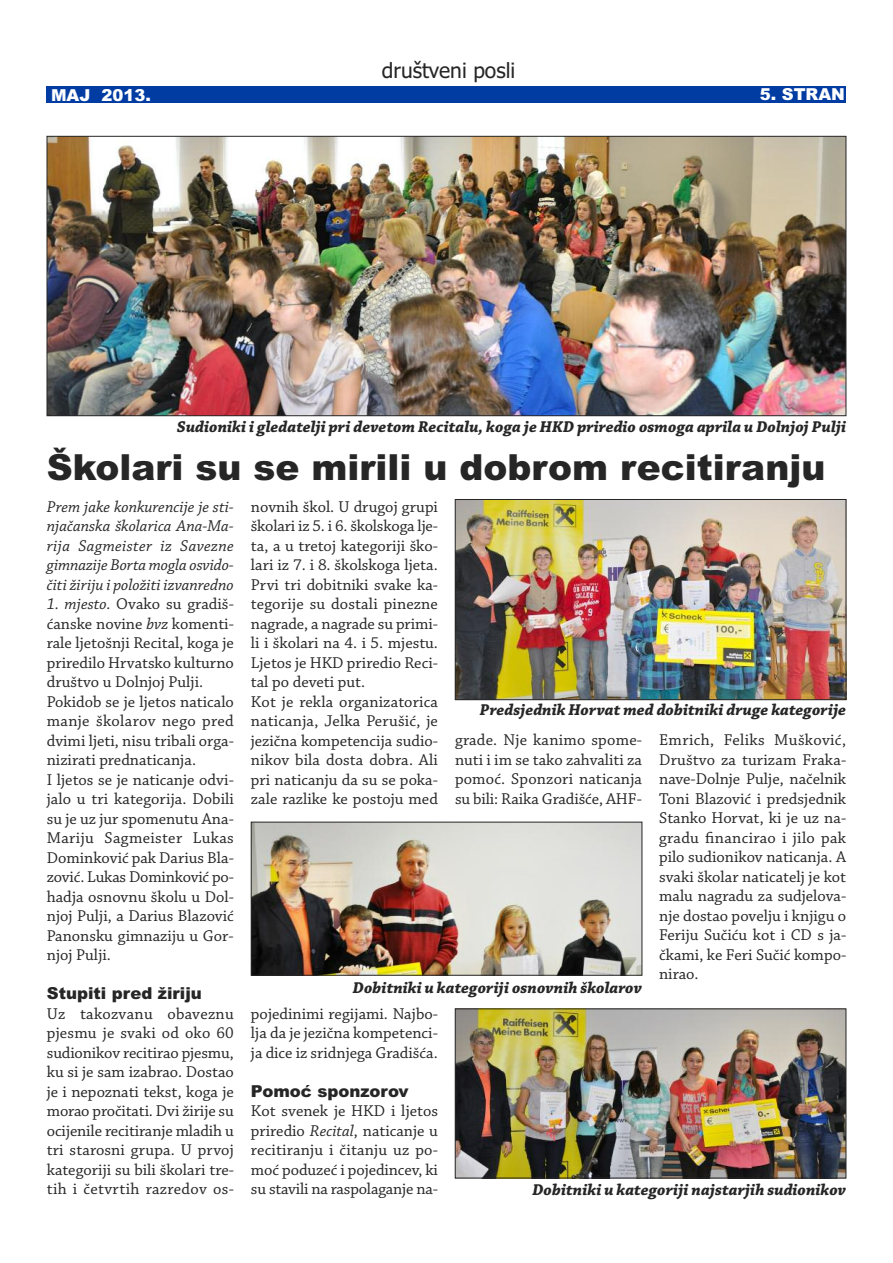
<style>
.page{position:relative;width:893px;height:1263px;background:#fff}
.page>*{position:absolute;margin:0;border:0;box-sizing:border-box;transform-origin:0 0}
.t1{font:900 36px "Arial";color:#272627}
.t2{font:21px "Tahoma";color:#272627}
.t3{font:16.5px/19.5px "Chaparral Pro";color:#272627;text-align:justify}
.t4{font:italic 700 16.5px "Chaparral Pro";color:#272627}
.t5{font:italic 16.5px/19.5px "Chaparral Pro";color:#272627;text-align:justify}
.t6{font:900 16.5px "Arial";color:#272627}
.t7{font:900 16.5px "Arial";color:#fff}
.s1{font-style:italic}
</style>
<div class="page">
<div style="left:47px;top:86px;width:799px;height:15px;background:#003ca2"></div>
<div style="left:47px;top:87px;width:799px;height:15px;background:#003ca2"></div>
<img style="left:49px;top:138px;width:795px;height:276px">
<img style="left:253px;top:824px;width:387px;height:149px">
<div style="left:251px;top:822px;width:391px;height:153px;border:1px solid #272627"></div>
<img style="left:457px;top:501px;width:387px;height:197px">
<div style="left:455px;top:499px;width:391px;height:201px;border:1px solid #272627"></div>
<img style="left:457px;top:1011px;width:387px;height:165px">
<div style="left:455px;top:1009px;width:391px;height:169px;border:1px solid #272627"></div>
<p class="t2" style="left:382px;top:59px;width:135px">društveni posli</p>
<p class="t7" style="left:51px;top:85px;width:101px">MAJ 2013.</p>
<p class="t7" style="left:760px;top:85px;width:87px">5. STRAN</p>
<p class="t4" style="left:177px;top:421px;width:671px">Sudioniki i gledatelji pri devetom Recitalu, koga je HKD priredio osmoga aprila u Dolnjoj Pulji</p>
<h1 class="t1" style="left:47px;top:446px;width:780px">Školari su se mirili u dobrom recitiranju</h1>
<p class="t5" style="left:47px;top:498px;width:189px">Prem jake konkurencije je sti&shy;njačanska školarica Ana-Ma&shy;rija Sagmeister iz Savezne gimnazije Borta mogla osvido&shy;čiti žiriju i položiti izvanredno</p>
<p class="t3" style="left:47px;top:595px;width:189px;text-align:left"><span class="s1">1. mjesto.</span> Ovako su gradiš&shy;ćanske novine <span class="s1">bvz</span> komenti&shy;rale ljetošnji Recital, koga je priredilo Hrvatsko kulturno društvo u Dolnjoj Pulji.<br>Pokidob se je ljetos naticalo manje školarov nego pred dvimi ljeti, nisu tribali orga&shy;nizirati prednaticanja.<br>I ljetos se je naticanje odvi&shy;jalo u tri kategorija. Dobili su je uz jur spomenutu Ana-<br>Mariju Sagmeister Lukas<br>Dominković pak Darius Bla&shy;zović. Lukas Dominković po&shy;hadja osnovnu školu u Dol&shy;njoj Pulji, a Darius Blazović<br>Panonsku gimnaziju u Gor&shy;njoj Pulji.</p>
<p class="t6" style="left:47px;top:984px;width:157px">Stupiti pred žiriju</p>
<p class="t3" style="left:47px;top:1005px;width:189px">Uz takozvanu obaveznu pjesmu je svaki od oko 60 sudionikov recitirao pjesmu, ku si je sam izabrao. Dostao je i nepoznati tekst, koga je morao pročitati. Dvi žirije su ocijenile recitiranje mladih u tri starosni grupa. U prvoj kategoriji su bili školari tre&shy;tih i četvrtih razredov os-</p>
<p class="t3" style="left:251px;top:498px;width:189px;text-align:left">novnih škol. U drugoj grupi školari iz 5. i 6. školskoga lje&shy;ta, a u tretoj kategoriji ško&shy;lari iz 7. i 8. školskoga ljeta.<br>Prvi tri dobitniki svake ka&shy;tegorije su dostali pinezne nagrade, a nagrade su primi&shy;li i školari na 4. i 5. mjestu.<br>Ljetos je HKD priredio Reci&shy;tal po deveti put.<br>Kot je rekla organizatorica naticanja, Jelka Perušić, je jezična kompetencija sudio&shy;nikov bila dosta dobra. Ali pri naticanju da su se poka&shy;zale razlike ke postoju med</p>
<p class="t4" style="left:480px;top:704px;width:368px">Predsjednik Horvat med dobitniki druge kategorije</p>
<p class="t3" style="left:455px;top:731px;width:189px">grade. Nje kanimo spome&shy;nuti i im se tako zahvaliti za pomoć. Sponzori naticanja su bili: Raika Gradišće, AHF-</p>
<p class="t3" style="left:659px;top:731px;width:189px">Emrich, Feliks Mušković, Društvo za turizam Fraka&shy;nave-Dolnje Pulje, načelnik Toni Blazović i predsjednik Stanko Horvat, ki je uz na&shy;gradu financirao i jilo pak pilo sudionikov naticanja. A svaki školar naticatelj je kot malu nagradu za sudjelova&shy;nje dostao povelju i knjigu o Feriju Sučiću kot i CD s ja&shy;čkami, ke Feri Sučić kompo&shy;nirao.</p>
<p class="t4" style="left:353px;top:981px;width:291px">Dobitniki u kategoriji osnovnih školarov</p>
<p class="t3" style="left:251px;top:1005px;width:189px">pojedinimi regijami. Najbo&shy;lja da je jezična kompetenci&shy;ja dice iz sridnjega Gradišća.</p>
<p class="t6" style="left:251px;top:1081px;width:159px">Pomoć sponzorov</p>
<p class="t3" style="left:251px;top:1102px;width:189px">Kot svenek je HKD i ljetos priredio <span class="s1">Recital</span>, naticanje u recitiranju i čitanju uz po&shy;moć poduzeć i pojedincev, ki su stavili na raspolaganje na-</p>
<p class="t4" style="left:532px;top:1183px;width:315px">Dobitniki u kategoriji najstarjih sudionikov</p>
</div>
